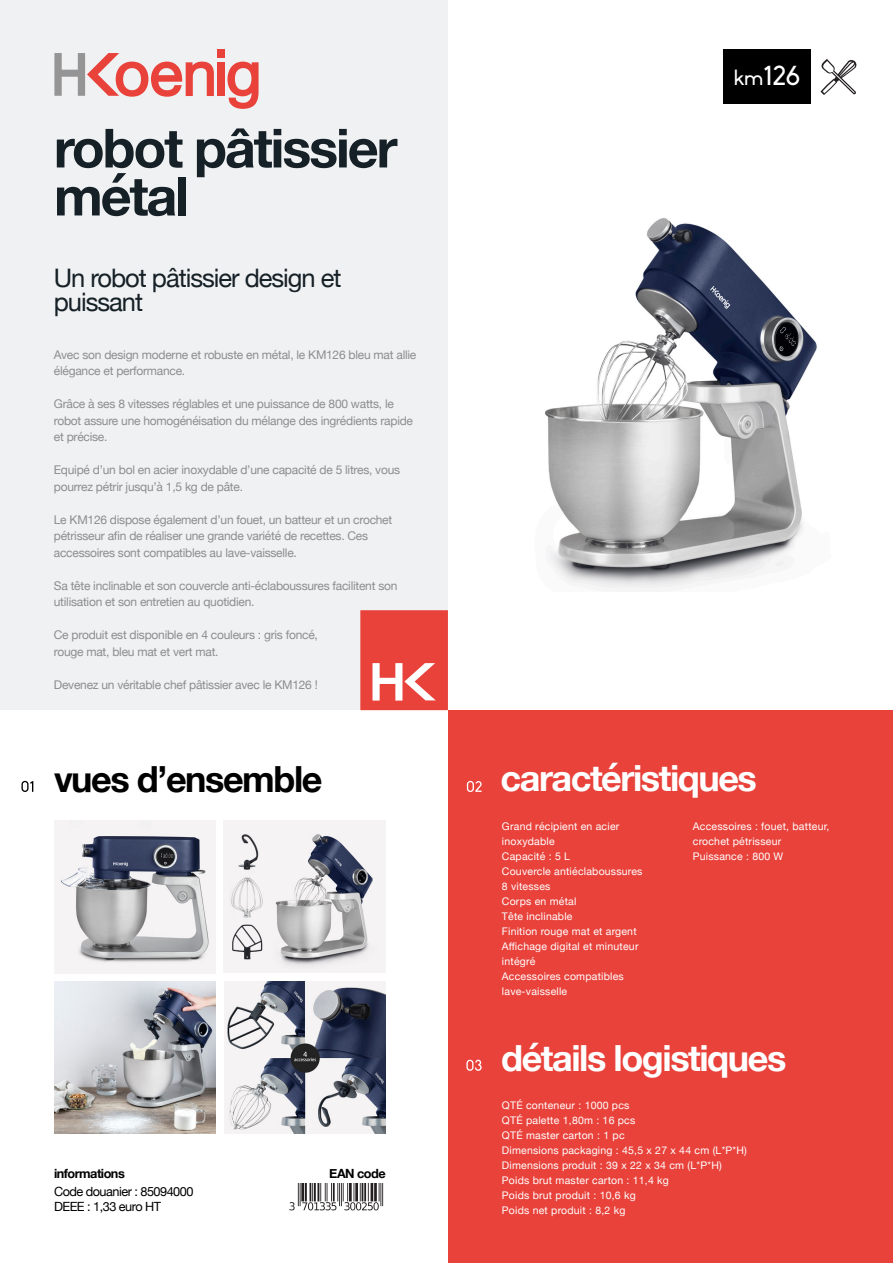
<style>
.page{position:relative;width:893px;height:1263px;background:#fff}
.page>*{position:absolute;margin:0;border:0;box-sizing:border-box;transform-origin:0 0}
.t1{font:700 54px/48px "Helvetica Neue";letter-spacing:-.04em;color:#162027}
.t2{font:700 36px "Helvetica Neue";letter-spacing:-.04em;color:#fff}
.t3{font:700 36px "Helvetica Neue";letter-spacing:-.04em;color:#000}
.t4{font:27px "Biko";color:#fff}
.t5{font:25.5px "Helvetica Neue";letter-spacing:-.04em;color:#162027}
.t6{font:12.75px/18px "Helvetica Neue";letter-spacing:-.04em;color:#000}
.t7{font:700 12.75px "Helvetica Neue";letter-spacing:-.04em;color:#000}
.t8{font:12px/16.5px "Helvetica Neue";letter-spacing:-.02em;color:#8b8d8f}
.t9{font:10.5px/15px "Helvetica Neue";letter-spacing:.02em;color:#fff}
.s1{font-weight:700}
.s2{font-size:21px}
</style>
<div class="page">
<div style="left:0;top:0;width:448px;height:710px;background:#f0f1f2"></div>
<div style="left:448px;top:710px;width:445px;height:553px;background:#e8423b"></div>
<svg style="left:360px;top:610px;width:88px;height:100px;background:#ea5953"></svg>
<div style="left:218px;top:49px;width:7px;height:8px;background:#e8423b"></div>
<div style="left:218px;top:62px;width:7px;height:34px;background:#e8423b"></div>
<svg style="left:54px;top:53px;width:160px;height:44px"></svg>
<svg style="left:227px;top:62px;width:32px;height:47px"></svg>
<svg style="left:21px;top:781px;width:12px;height:11px"></svg>
<svg style="left:466px;top:1060px;width:16px;height:11px"></svg>
<div style="left:723px;top:50px;width:88px;height:54px;background:#000"></div>
<svg style="left:467px;top:781px;width:15px;height:11px"></svg>
<img style="left:289px;top:1184px;width:95px;height:26px">
<img style="left:54px;top:821px;width:162px;height:152px">
<img style="left:224px;top:821px;width:162px;height:151px">
<img style="left:54px;top:982px;width:162px;height:152px">
<img style="left:224px;top:982px;width:162px;height:152px">
<svg style="left:821px;top:59px;width:35px;height:36px"></svg>
<img style="left:545px;top:218px;width:272px;height:370px">
<p class="t1" style="left:54px;top:126px;width:345px">robot pâtissier métal</p>
<p class="t5" style="left:54px;top:260px;width:289px">Un robot pâtissier design et</p>
<p class="t5" style="left:54px;top:284px;width:91px">puissant</p>
<p class="t8" style="left:54px;top:347px;width:364px">Avec son design moderne et robuste en métal, le KM126 bleu mat allie élégance et performance.</p>
<p class="t8" style="left:54px;top:396px;width:361px">Grâce à ses 8 vitesses réglables et une puissance de 800 watts, le robot assure une homogénéisation du mélange des ingrédients rapide et précise.</p>
<p class="t8" style="left:54px;top:462px;width:348px">Equipé d’un bol en acier inoxydable d’une capacité de 5 litres, vous pourrez pétrir jusqu’à 1,5 kg de pâte.</p>
<p class="t8" style="left:54px;top:512px;width:340px">Le KM126 dispose également d’un fouet, un batteur et un crochet pétrisseur afin de réaliser une grande variété de recettes. Ces accessoires sont compatibles au lave-vaisselle.</p>
<p class="t8" style="left:54px;top:578px;width:345px">Sa tête inclinable et son couvercle anti-éclaboussures facilitent son utilisation et son entretien au quotidien.</p>
<p class="t8" style="left:54px;top:627px;width:266px">Ce produit est disponible en 4 couleurs : gris foncé,</p>
<p class="t8" style="left:54px;top:644px;width:166px">rouge mat, bleu mat et vert mat.</p>
<p class="t8" style="left:54px;top:677px;width:266px">Devenez un véritable chef pâtissier avec le KM126 !</p>
<p class="t3" style="left:54px;top:750px;width:270px">vues d’ensemble</p>
<p class="t6" style="left:54px;top:1165px;width:141px"><span class="s1">informations<br></span>Code douanier : 85094000</p>
<p class="t6" style="left:54px;top:1198px;width:109px">DEEE : 1,33 euro HT</p>
<p class="t7" style="left:329px;top:1163px;width:58px">EAN code</p>
<p class="t4" style="left:734px;top:61px;width:68px"><span class="s2">km</span>126</p>
<p class="t2" style="left:501px;top:750px;width:258px">caractéristiques</p>
<p class="t9" style="left:502px;top:819px;width:119px">Grand récipient en acier</p>
<p class="t9" style="left:502px;top:834px;width:54px">inoxydable</p>
<p class="t9" style="left:502px;top:849px;width:70px">Capacité : 5 L</p>
<p class="t9" style="left:502px;top:864px;width:142px">Couvercle antiéclaboussures</p>
<p class="t9" style="left:502px;top:879px;width:50px">8 vitesses</p>
<p class="t9" style="left:502px;top:894px;width:76px">Corps en métal</p>
<p class="t9" style="left:502px;top:909px;width:72px">Tête inclinable</p>
<p class="t9" style="left:502px;top:924px;width:136px">Finition rouge mat et argent</p>
<p class="t9" style="left:502px;top:939px;width:138px">Affichage digital et minuteur intégré</p>
<p class="t9" style="left:502px;top:969px;width:123px">Accessoires compatibles lave-vaisselle</p>
<p class="t9" style="left:693px;top:819px;width:138px">Accessoires : fouet, batteur,</p>
<p class="t9" style="left:693px;top:834px;width:90px">crochet pétrisseur</p>
<p class="t9" style="left:693px;top:849px;width:92px">Puissance : 800 W</p>
<p class="t2" style="left:501px;top:1030px;width:287px">détails logistiques</p>
<p class="t9" style="left:502px;top:1098px;width:129px">QTÉ conteneur : 1000 pcs</p>
<p class="t9" style="left:502px;top:1113px;width:135px">QTÉ palette 1,80m : 16 pcs</p>
<p class="t9" style="left:502px;top:1128px;width:124px">QTÉ master carton : 1 pc</p>
<p class="t9" style="left:502px;top:1143px;width:247px">Dimensions packaging : 45,5 x 27 x 44 cm (L*P*H)</p>
<p class="t9" style="left:502px;top:1158px;width:221px">Dimensions produit : 39 x 22 x 34 cm (L*P*H)</p>
<p class="t9" style="left:502px;top:1173px;width:169px">Poids brut master carton : 11,4 kg</p>
<p class="t9" style="left:502px;top:1188px;width:135px">Poids brut produit : 10,6 kg</p>
<p class="t9" style="left:502px;top:1203px;width:125px">Poids net produit : 8,2 kg</p>
</div>
